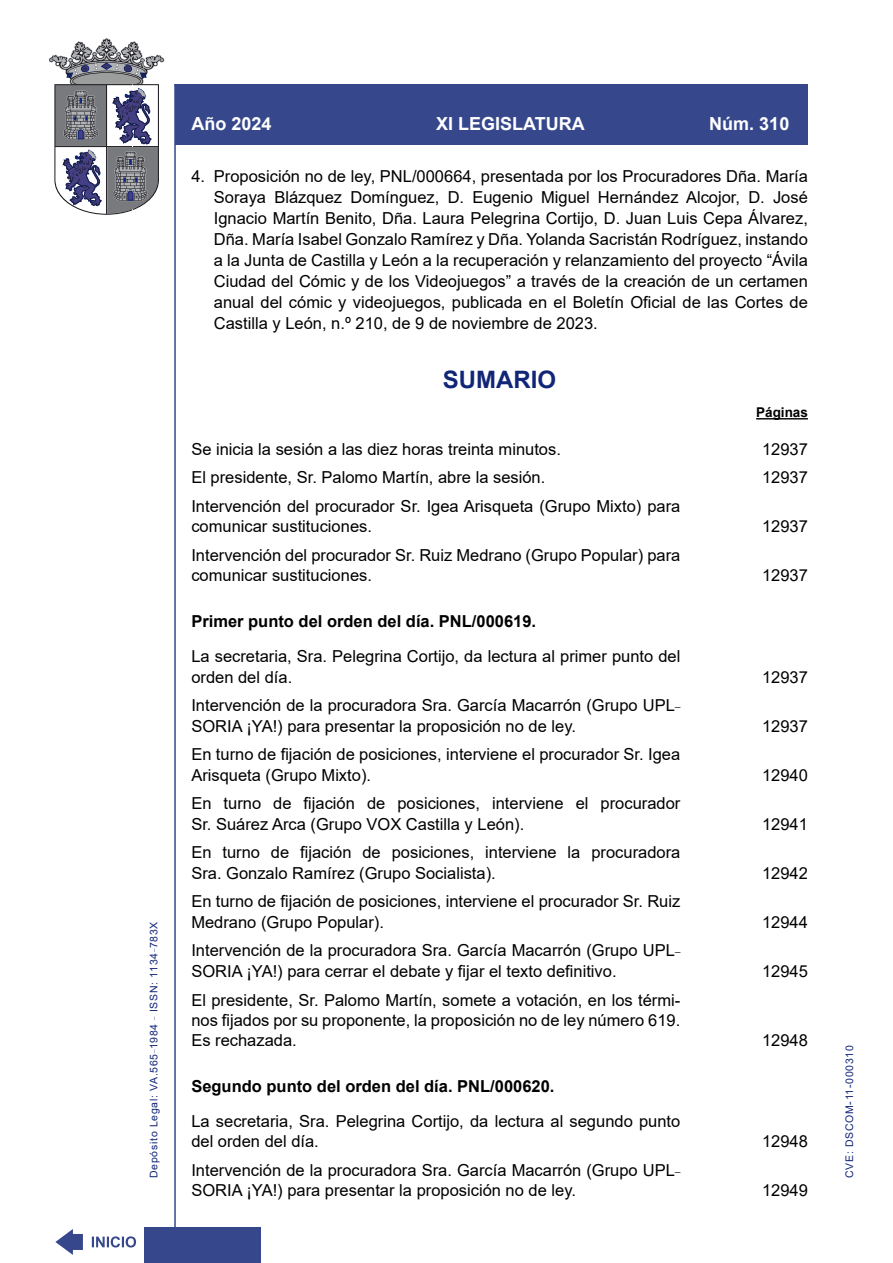
<style>
.page{position:relative;width:893px;height:1263px;background:#fff}
.page>*{position:absolute;margin:0;border:0;box-sizing:border-box;transform-origin:0 0}
.SumarioTitulo{font:700 24px "Arial";color:#122678}
.t1{font:700 18px "Arial";color:#fff}
.Sumario{font:16.5px/20.2px "Arial";color:#000}
.OrdenDiaPUnto{font:16.5px/21px "Arial";color:#000;text-align:justify}
.SumarioEpigrafe{font:700 16.5px "Arial";color:#000}
.Paginas{font:700 13.5px "Arial";color:#000}
.t2{font:10.5px "Arial";letter-spacing:.065em;color:#122678}
</style>
<div class="page">
<hr style="left:174px;top:84px;width:2px;height:1179px;background:#36478c">
<div style="left:144px;top:1227px;width:117px;height:36px;background:#36478c"></div>
<hr style="left:174px;top:84px;width:634px;height:1px;background:#36478c">
<svg style="left:92px;top:1236px;width:44px;height:11px"></svg>
<svg style="left:55px;top:1229px;width:28px;height:26px"></svg>
<div style="left:175px;top:85px;width:633px;height:60px;background:#36478c"></div>
<svg style="left:49px;top:38px;width:115px;height:177px"></svg>
<hr style="left:756px;top:418px;width:52px;height:1px;background:#000">
<p class="t2" style="left:146px;top:1178px;width:258px;rotate:-90deg">Depósito Legal: VA.565<sup>_</sup>1984 <sup>_</sup> ISSN: 1134<sup>_</sup>783X</p>
<p class="t1" style="left:191px;top:111px;width:82px">Año 2024</p>
<p class="t1" style="left:436px;top:111px;width:150px">XI LEGISLATURA</p>
<p class="t1" style="left:709px;top:111px;width:82px">Núm. 310</p>
<p class="OrdenDiaPUnto" style="left:214px;top:166px;width:596px;text-indent:-22px">4. Proposición no de ley, PNL/000664, presentada por los Procuradores Dña. María Soraya Blázquez Domínguez, D. Eugenio Miguel Hernández Alcojor, D. José Ignacio Martín Benito, Dña. Laura Pelegrina Cortijo, D. Juan Luis Cepa Álvarez, Dña. María Isabel Gonzalo Ramírez y Dña. Yolanda Sacristán Rodríguez, instando a la Junta de Castilla y León a la recuperación y relanzamiento del proyecto “Ávila Ciudad del Cómic y de los Videojuegos” a través de la creación de un certamen anual del cómic y videojuegos, publicada en el Boletín Oficial de las Cortes de Castilla y León, n.º 210, de 9 de noviembre de 2023.</p>
<p class="SumarioTitulo" style="left:443px;top:363px;width:115px">SUMARIO</p>
<p class="Paginas" style="left:756px;top:403px;width:53px">Páginas</p>
<p class="Sumario" style="left:191px;top:439px;width:371px">Se inicia la sesión a las diez horas treinta minutos.</p>
<p class="Sumario" style="left:762px;top:439px;width:47px">12937</p>
<p class="Sumario" style="left:191px;top:467px;width:355px">El presidente, Sr. Palomo Martín, abre la sesión.</p>
<p class="Sumario" style="left:762px;top:467px;width:47px">12937</p>
<p class="Sumario" style="left:191px;top:496px;width:490px">Intervención del procurador Sr. Igea Arisqueta (Grupo Mixto) para comunicar sustituciones.</p>
<p class="Sumario" style="left:762px;top:516px;width:47px">12937</p>
<p class="Sumario" style="left:191px;top:545px;width:490px">Intervención del procurador Sr. Ruiz Medrano (Grupo Popular) para comunicar sustituciones.</p>
<p class="SumarioEpigrafe" style="left:191px;top:610px;width:346px">Primer punto del orden del día. PNL/000619.</p>
<p class="Sumario" style="left:191px;top:646px;width:490px">La secretaria, Sra. Pelegrina Cortijo, da lectura al primer punto del orden del día.</p>
<p class="Sumario" style="left:191px;top:695px;width:490px">Intervención de la procuradora Sra. García Macarrón (Grupo UPL<sup>_<br></sup>SORIA ¡YA!) para presentar la proposición no de ley.</p>
<p class="Sumario" style="left:191px;top:744px;width:490px">En turno de fijación de posiciones, interviene el procurador Sr. Igea<br>Arisqueta (Grupo Mixto).</p>
<p class="Sumario" style="left:191px;top:793px;width:490px">En turno de fijación de posiciones, interviene el procurador<br>Sr. Suárez Arca (Grupo VOX Castilla y León).</p>
<p class="Sumario" style="left:191px;top:842px;width:490px">En turno de fijación de posiciones, interviene la procuradora<br>Sra. Gonzalo Ramírez (Grupo Socialista).</p>
<p class="Sumario" style="left:191px;top:891px;width:490px">En turno de fijación de posiciones, interviene el procurador Sr. Ruiz<br>Medrano (Grupo Popular).</p>
<p class="Sumario" style="left:191px;top:940px;width:490px">Intervención de la procuradora Sra. García Macarrón (Grupo UPL<sup>_<br></sup>SORIA ¡YA!) para cerrar el debate y fijar el texto definitivo.</p>
<p class="Sumario" style="left:191px;top:989px;width:490px;text-align:justify">El presidente, Sr. Palomo Martín, somete a votación, en los térmi&shy;nos fijados por su proponente, la proposición no de ley número 619.<br>Es rechazada.</p>
<p class="SumarioEpigrafe" style="left:191px;top:1074px;width:365px">Segundo punto del orden del día. PNL/000620.</p>
<p class="Sumario" style="left:191px;top:1111px;width:490px">La secretaria, Sra. Pelegrina Cortijo, da lectura al segundo punto del orden del día.</p>
<p class="Sumario" style="left:191px;top:1160px;width:490px">Intervención de la procuradora Sra. García Macarrón (Grupo UPL<sup>_<br></sup>SORIA ¡YA!) para presentar la proposición no de ley.</p>
<p class="Sumario" style="left:762px;top:565px;width:47px">12937</p>
<p class="Sumario" style="left:762px;top:667px;width:47px">12937</p>
<p class="Sumario" style="left:762px;top:716px;width:47px">12937</p>
<p class="Sumario" style="left:762px;top:765px;width:47px">12940</p>
<p class="Sumario" style="left:762px;top:814px;width:47px">12941</p>
<p class="Sumario" style="left:762px;top:863px;width:47px">12942</p>
<p class="Sumario" style="left:762px;top:912px;width:47px">12944</p>
<p class="Sumario" style="left:762px;top:961px;width:47px">12945</p>
<p class="Sumario" style="left:762px;top:1030px;width:47px">12948</p>
<p class="Sumario" style="left:762px;top:1131px;width:47px">12948</p>
<p class="Sumario" style="left:762px;top:1180px;width:47px">12949</p>
<p class="t2" style="left:842px;top:1178px;width:134px;rotate:-90deg">CVE: DSCOM-11-000310</p>
</div>
